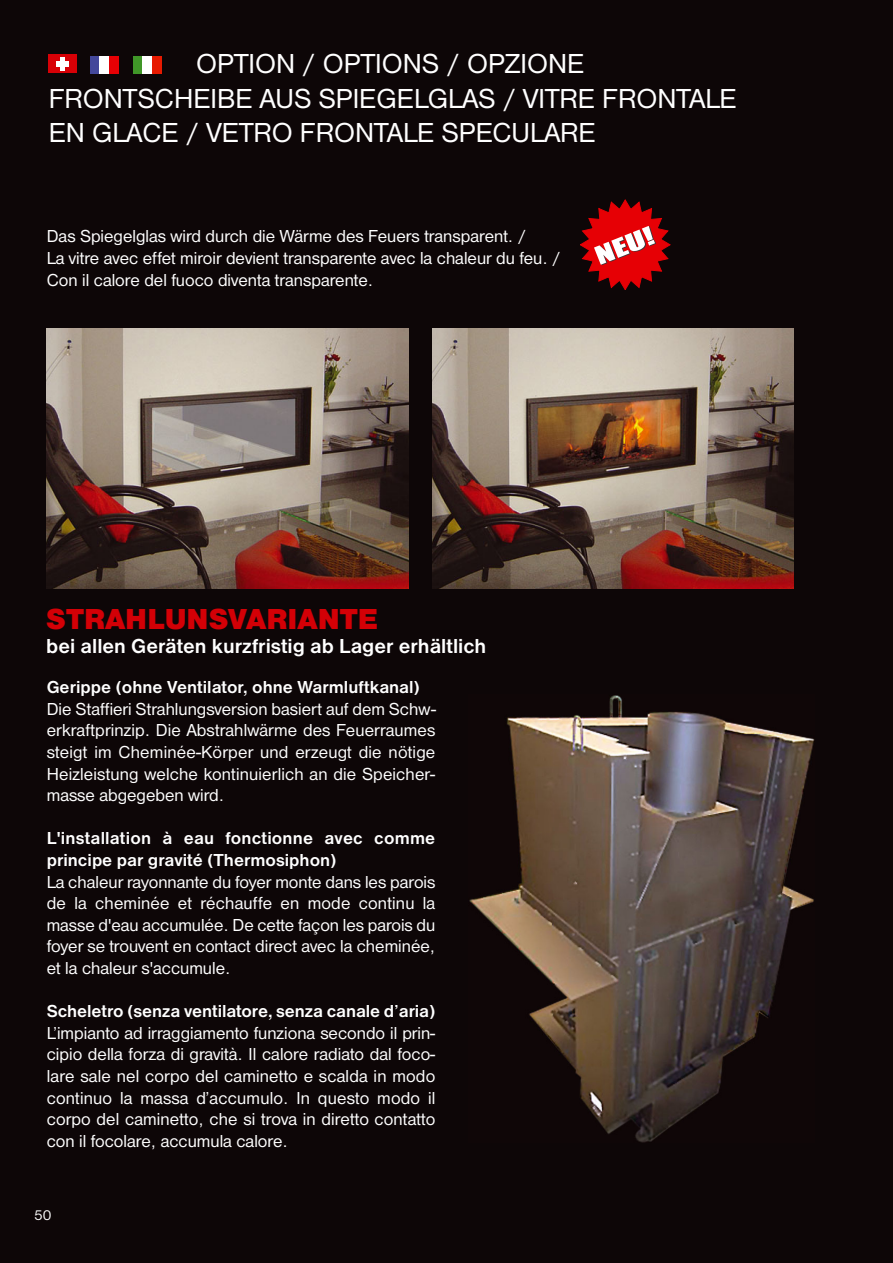
<style>
.page{position:relative;width:893px;height:1263px;background:#0d0607}
.page>*{position:absolute;margin:0;border:0;box-sizing:border-box;transform-origin:0 0}
.t1{font:30px "Nimbus Sans DOT Blac";color:#d30006}
.t2{font:28.5px/34.5px "Nimbus Sans DOT";color:#fff}
.t3{font:700 21px "Nimbus Sans DOT";color:#fff}
.t4{font:18px/21.6px "Nimbus Sans DOT";color:#fff;text-align:justify}
.t5{font:700 18px/21.6px "Nimbus Sans DOT";color:#fff}
.t6{font:15px "Nimbus Sans DOT";color:#fff}
</style>
<div class="page">
<img style="left:47px;top:328px;width:361px;height:260px">
<img style="left:432px;top:328px;width:361px;height:260px">
<svg style="left:580px;top:200px;width:90px;height:90px"></svg>
<div style="left:49px;top:54px;width:28px;height:19px;background:#d70006"></div>
<div style="left:57px;top:61px;width:12px;height:5px;background:#fff"></div>
<hr style="left:61px;top:57px;width:4px;height:13px;background:#fff">
<div style="left:90px;top:56px;width:10px;height:17px;background:#43479a"></div>
<div style="left:100px;top:56px;width:9px;height:17px;background:#fff"></div>
<div style="left:109px;top:56px;width:10px;height:17px;background:#e60004"></div>
<div style="left:133px;top:56px;width:9px;height:18px;background:#409628"></div>
<div style="left:143px;top:56px;width:9px;height:18px;background:#fff"></div>
<div style="left:152px;top:56px;width:10px;height:18px;background:#e71a01"></div>
<img style="left:469px;top:695px;width:346px;height:448px">
<h2 class="t2" style="left:49px;top:49px;width:690px;text-indent:148px">OPTION / OPTIONS / OPZIONE<br>FRONTSCHEIBE AUS SPIEGELGLAS / VITRE FRONTALE<br>EN GLACE / VETRO FRONTALE SPECULARE</h2>
<p class="t4" style="left:47px;top:227px;width:516px;text-align:left">Das Spiegelglas wird durch die Wärme des Feuers transparent. /<br>La vitre avec effet miroir devient transparente avec la chaleur du feu. /<br>Con il calore del fuoco diventa transparente.</p>
<h1 class="t1" style="left:46px;top:601px;width:333px">STRAHLUNSVARIANTE</h1>
<p class="t3" style="left:46px;top:638px;width:442px">bei allen Geräten kurzfristig ab Lager erhältlich</p>
<p class="t5" style="left:47px;top:677px;width:375px">Gerippe (ohne Ventilator, ohne Warmluftkanal)</p>
<p class="t4" style="left:47px;top:699px;width:391px">Die Staffieri Strahlungsversion basiert auf dem Schw&shy;erkraftprinzip. Die Abstrahlwärme des Feuerraumes steigt im Cheminée-Körper und erzeugt die nötige Heizleistung welche kontinuierlich an die Speicher&shy;masse abgegeben wird.</p>
<p class="t5" style="left:47px;top:828px;width:390px">L'installation à eau fonctionne avec comme principe par gravité (Thermosiphon)</p>
<p class="t4" style="left:47px;top:872px;width:390px">La chaleur rayonnante du foyer monte dans les parois de la cheminée et réchauffe en mode continu la masse d'eau accumulée. De cette façon les parois du foyer se trouvent en contact direct avec la cheminée, et la chaleur s'accumule.</p>
<p class="t5" style="left:47px;top:1001px;width:390px">Scheletro (senza ventilatore, senza canale d’aria)</p>
<p class="t4" style="left:47px;top:1023px;width:390px">L’impianto ad irraggiamento funziona secondo il prin&shy;cipio della forza di gravità. Il calore radiato dal foco&shy;lare sale nel corpo del caminetto e scalda in modo continuo la massa d’accumulo. In questo modo il corpo del caminetto, che si trova in diretto contatto con il focolare, accumula calore.</p>
<p class="t6" style="left:34px;top:1209px;width:19px">50</p>
</div>
